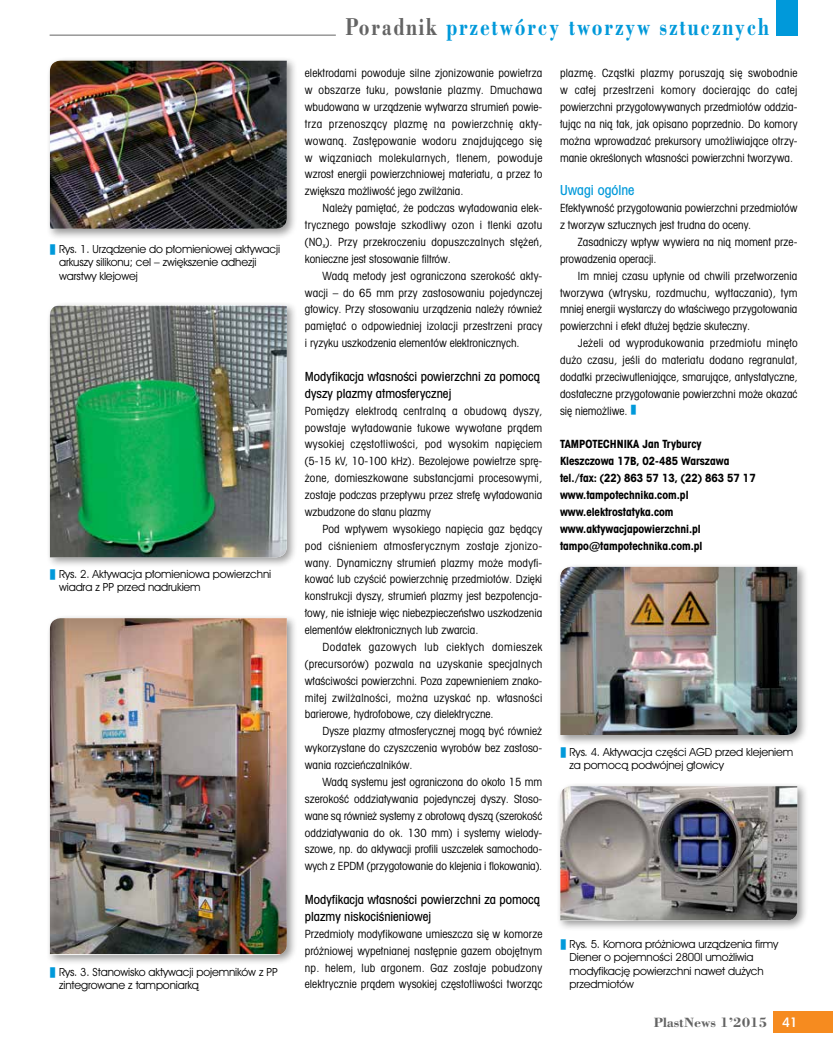
<style>
.page{position:relative;width:833px;height:1053px;background:#fff}
.page>*{position:absolute;margin:0;border:0;box-sizing:border-box;transform-origin:0 0}
.t1{font:700 22.75px "Bodoni PL";letter-spacing:.1em;color:#0099da;scale:.77 1}
.t2{font:13.75px "Avant Garde Md Cn PL";color:#0099da}
.t3{font:12.5px/16.9px "Avant Garde Md Cn PL";color:#000}
.t4{font:700 12.5px "Bodoni PL";color:#646464}
.t5{font:11.25px/16.9px "Avant Garde Bk Cn PL";color:#000;text-align:justify}
.t6{font:11.25px/13.5px "Avant Garde Bk PL";letter-spacing:-.01em;color:#000}
.t7{font:700 11.25px/16.9px "Avant Garde Bk Cn PL";color:#000}
.s1{color:#646464}
.s2{font-family:"Geometr 415 Md PL";font-weight:400;color:#fff}
</style>
<div class="page">
<div style="left:776px;top:0;width:21px;height:35px;background:#0099da"></div>
<div style="left:772px;top:1011px;width:61px;height:21px;background:#f68b1f"></div>
<hr style="left:50px;top:35px;width:286px;height:1px;background:#646464">
<div style="left:46px;top:57px;width:252px;height:183px;background:#000;opacity:.4"></div>
<img style="left:50px;top:61px;width:237px;height:168px">
<div style="left:556px;top:563px;width:252px;height:183px;background:#000;opacity:.4"></div>
<img style="left:560px;top:567px;width:237px;height:168px">
<div style="left:556px;top:782px;width:252px;height:149px;background:#000;opacity:.4"></div>
<img style="left:560px;top:786px;width:237px;height:134px">
<div style="left:46px;top:614px;width:252px;height:352px;background:#000;opacity:.4"></div>
<img style="left:50px;top:618px;width:237px;height:336px">
<div style="left:46px;top:301px;width:252px;height:267px;background:#000;opacity:.4"></div>
<img style="left:50px;top:305px;width:237px;height:252px">
<p class="t6" style="left:59px;top:242px;width:222px">Rys. 1. Urządzenie do płomieniowej aktywacji arkuszy silikonu; cel – zwiększenie adhezji warstwy klejowej</p>
<p class="t6" style="left:59px;top:567px;width:214px">Rys. 2. Aktywacja płomieniowa powierzchni wiadra z PP przed nadrukiem</p>
<p class="t6" style="left:59px;top:964px;width:220px">Rys. 3. Stanowisko aktywacji pojemników z PP zintegrowane z tamponiarką</p>
<h1 class="t1" style="left:345px;top:11px;width:552px"><span class="s1">Poradnik</span> przetwórcy tworzyw sztucznych</h1>
<p class="t5" style="left:305px;top:65px;width:239px">elektrodami powoduje silne zjonizowanie powietrza w obszarze łuku, powstanie plazmy. Dmuchawa wbudowana w urządzenie wytwarza strumień powie&shy;trza przenoszący plazmę na powierzchnię akty&shy;wowaną. Zastępowanie wodoru znajdującego się w wiązaniach molekularnych, tlenem, powoduje wzrost energii powierzchniowej materiału, a przez to zwiększa możliwość jego zwilżania.</p>
<p class="t5" style="left:305px;top:200px;width:239px;text-indent:18px">Należy pamiętać, że podczas wyładowania elek&shy;trycznego powstaje szkodliwy ozon i tlenki azotu (NO<sub>x</sub>). Przy przekroczeniu dopuszczalnych stężeń, konieczne jest stosowanie filtrów.</p>
<p class="t5" style="left:305px;top:267px;width:239px;text-indent:18px">Wadą metody jest ograniczona szerokość akty&shy;wacji – do 65 mm przy zastosowaniu pojedynczej głowicy. Przy stosowaniu urządzenia należy również pamiętać o odpowiedniej izolacji przestrzeni pracy i ryzyku uszkodzenia elementów elektronicznych.</p>
<p class="t3" style="left:305px;top:368px;width:237px">Modyfikacja własności powierzchni za pomocą dyszy plazmy atmosferycznej</p>
<p class="t5" style="left:305px;top:402px;width:239px">Pomiędzy elektrodą centralną a obudową dyszy, powstaje wyładowanie łukowe wywołane prądem wysokiej częstotliwości, pod wysokim napięciem (5-15 kV, 10-100 kHz). Bezolejowe powietrze sprę&shy;żone, domieszkowane substancjami procesowymi, zostaje podczas przepływu przez strefę wyładowania wzbudzone do stanu plazmy</p>
<p class="t5" style="left:305px;top:520px;width:239px;text-indent:18px">Pod wpływem wysokiego napięcia gaz będący pod ciśnieniem atmosferycznym zostaje zjonizo&shy;wany. Dynamiczny strumień plazmy może modyfi&shy;kować lub czyścić powierzchnię przedmiotów. Dzięki konstrukcji dyszy, strumień plazmy jest bezpotencja&shy;łowy, nie istnieje więc niebezpieczeństwo uszkodzenia elementów elektronicznych lub zwarcia.</p>
<p class="t5" style="left:305px;top:638px;width:239px;text-indent:18px">Dodatek gazowych lub ciekłych domieszek (precursorów) pozwala na uzyskanie specjalnych właściwości powierzchni. Poza zapewnieniem znako&shy;mitej zwilżalności, można uzyskać np. własności barierowe, hydrofobowe, czy dielektryczne.</p>
<p class="t5" style="left:305px;top:722px;width:239px;text-indent:18px">Dysze plazmy atmosferycznej mogą być również wykorzystane do czyszczenia wyrobów bez zastoso&shy;wania rozcieńczalników.</p>
<p class="t5" style="left:305px;top:773px;width:239px;text-indent:18px">Wadą systemu jest ograniczona do około 15 mm szerokość oddziaływania pojedynczej dyszy. Stoso&shy;wane są również systemy z obrotową dyszą (szerokość oddziaływania do ok. 130 mm) i systemy wielody&shy;szowe, np. do aktywacji profili uszczelek samochodo&shy;wych z EPDM (przygotowanie do klejenia i flokowania).</p>
<p class="t3" style="left:305px;top:891px;width:237px">Modyfikacja własności powierzchni za pomocą plazmy niskociśnieniowej</p>
<p class="t5" style="left:305px;top:925px;width:239px">Przedmioty modyfikowane umieszcza się w komorze próżniowej wypełnianej następnie gazem obojętnym np. helem, lub argonem. Gaz zostaje pobudzony elektrycznie prądem wysokiej częstotliwości tworząc</p>
<p class="t5" style="left:560px;top:65px;width:239px">plazmę. Cząstki plazmy poruszają się swobodnie w całej przestrzeni komory docierając do całej powierzchni przygotowywanych przedmiotów oddzia&shy;łując na nią tak, jak opisano poprzednio. Do komory można wprowadzać prekursory umożliwiające otrzy&shy;manie określonych własności powierzchni tworzywa.</p>
<p class="t2" style="left:560px;top:182px;width:76px">Uwagi ogólne</p>
<p class="t5" style="left:560px;top:200px;width:239px">Efektywność przygotowania powierzchni przedmiotów z tworzyw sztucznych jest trudna do oceny.</p>
<p class="t5" style="left:560px;top:233px;width:239px;text-indent:18px">Zasadniczy wpływ wywiera na nią moment prze&shy;prowadzenia operacji.</p>
<p class="t5" style="left:560px;top:267px;width:239px;text-indent:18px">Im mniej czasu upłynie od chwili przetworzenia tworzywa (wtrysku, rozdmuchu, wytłaczania), tym mniej energii wystarczy do właściwego przygotowania powierzchni i efekt dłużej będzie skuteczny.</p>
<p class="t5" style="left:560px;top:334px;width:239px;text-indent:18px">Jeżeli od wyprodukowania przedmiotu minęło dużo czasu, jeśli do materiału dodano regranulat, dodatki przeciwutleniające, smarujące, antystatyczne, dostateczne przygotowanie powierzchni może okazać się niemożliwe.</p>
<p class="t7" style="left:560px;top:436px;width:197px">TAMPOTECHNIKA Jan Tryburcy<br>Kleszczowa 17B, 02-485 Warszawa tel./fax: (22) 863 57 13, (22) 863 57 17 www.tampotechnika.com.pl www.elektrostatyka.com www.aktywacjapowierzchni.pl tampo@tampotechnika.com.pl</p>
<p class="t6" style="left:569px;top:744px;width:225px">Rys. 4. Aktywacja części AGD przed klejeniem za pomocą podwójnej głowicy</p>
<p class="t6" style="left:569px;top:937px;width:210px">Rys. 5. Komora próżniowa urządzenia firmy<br>Diener o pojemności 2800l umożliwia modyfikację powierzchni nawet dużych przedmiotów</p>
<p class="t4" style="left:653px;top:1012px;width:145px">PlastNews 1’2015 <span class="s2">41</span></p>
</div>
